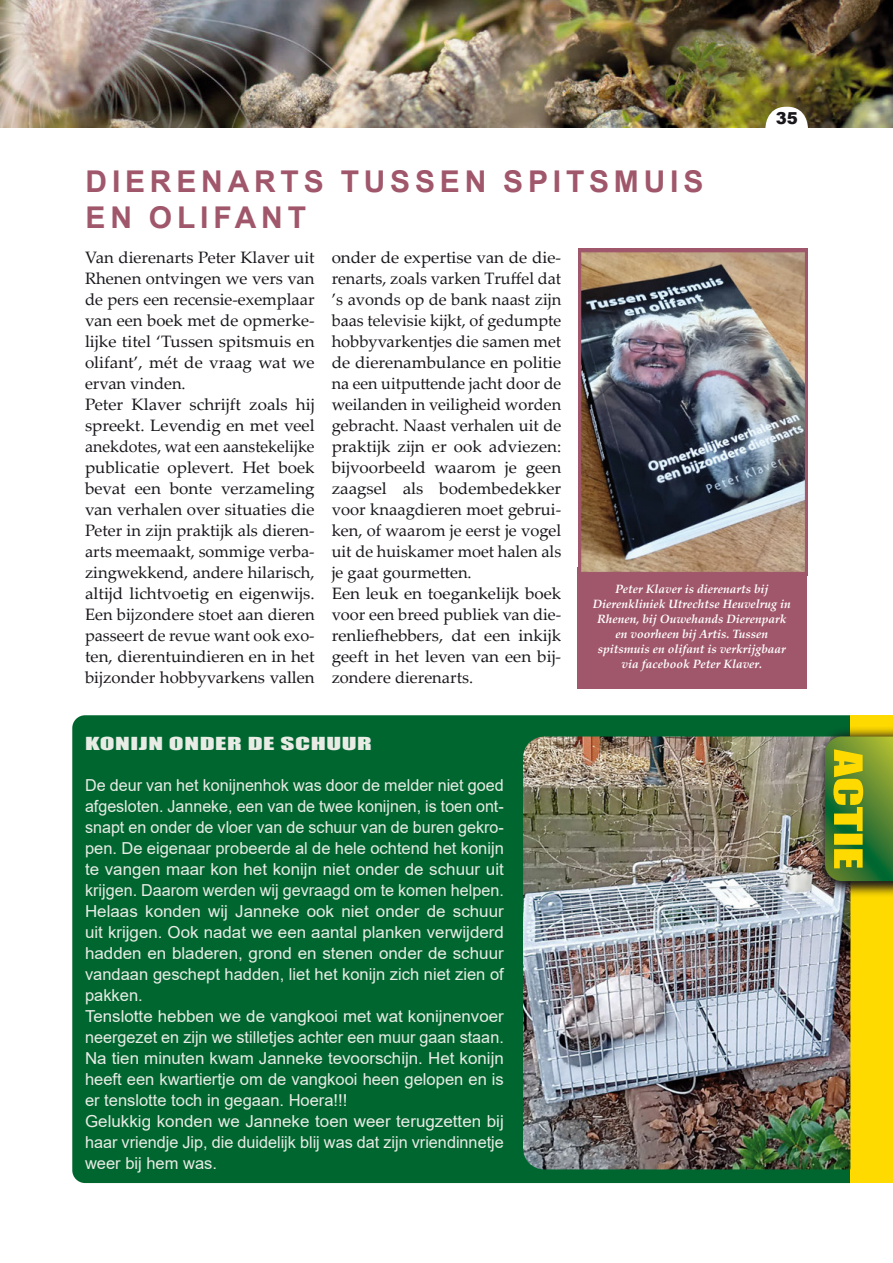
<style>
.page{position:relative;width:893px;height:1263px;background:#fff}
.page>*{position:absolute;margin:0;border:0;box-sizing:border-box;transform-origin:0 0}
.kop_toc{font:700 30px/36px "Arial";letter-spacing:.16em;color:#a0576b}
.tekst{font:16.5px/21px "Palatino Linotype";color:#1a171c;text-align:justify}
.actie_tekst{font:16.5px/21px "Arial";color:#e9ece5;text-align:justify}
.actie_kop{font:16.5px "Impact";letter-spacing:.02em;color:#e9ece5;scale:1.65 1}
.t1{font:900 16.5px "Arial";color:#1a171c}
.caption_wit{font:italic 700 12px/15px "Palatino Linotype";color:#fff;text-align:center}
</style>
<div class="page">
<div style="left:72px;top:715px;width:778px;height:468px;background:#006630"></div>
<div style="left:850px;top:715px;width:43px;height:468px;background:#feda00"></div>
<img style="left:523px;top:736px;width:327px;height:433px">
<div style="left:577px;top:567px;width:230px;height:122px;background:#a0576b"></div>
<img style="left:578px;top:248px;width:230px;height:328px">
<img style="left:0;top:0;width:893px;height:128px">
<svg style="left:814px;top:726px;width:79px;height:172px;background:#807c48"></svg>
<svg style="left:825px;top:736px;width:68px;height:145px;background:#759626"></svg>
<svg style="left:765px;top:107px;width:43px;height:21px"></svg>
<p class="t1" style="left:776px;top:106px;width:24px">35</p>
<p class="kop_toc" style="left:86px;top:164px;width:619px">DIERENARTS TUSSEN SPITSMUIS<br>EN OLIFANT</p>
<p class="tekst" style="left:85px;top:246px;width:231px">Van dierenarts Peter Klaver uit Rhenen ontvingen we vers van de pers een recensie-exemplaar van een boek met de opmerke&shy;lijke titel ‘Tussen spitsmuis en olifant’, mét de vraag wat we ervan vinden.</p>
<p class="tekst" style="left:85px;top:393px;width:231px">Peter Klaver schrijft zoals hij spreekt. Levendig en met veel anekdotes, wat een aanstekelijke publicatie oplevert. Het boek bevat een bonte verzameling van verhalen over situaties die Peter in zijn praktijk als dieren&shy;arts meemaakt, sommige verba&shy;zingwekkend, andere hilarisch, altijd lichtvoetig en eigenwijs.<br>Een bijzondere stoet aan dieren passeert de revue want ook exo&shy;ten, dierentuindieren en in het bijzonder hobbyvarkens vallen</p>
<p class="tekst" style="left:332px;top:246px;width:231px">onder de expertise van de die&shy;renarts, zoals varken Truffel dat ’s avonds op de bank naast zijn baas televisie kijkt, of gedumpte hobbyvarkentjes die samen met de dierenambulance en politie na een uitputtende jacht door de weilanden in veiligheid worden gebracht. Naast verhalen uit de praktijk zijn er ook adviezen: bijvoorbeeld waarom je geen zaagsel als bodembedekker voor knaagdieren moet gebrui&shy;ken, of waarom je eerst je vogel uit de huiskamer moet halen als je gaat gourmetten.</p>
<p class="tekst" style="left:332px;top:582px;width:231px">Een leuk en toegankelijk boek voor een breed publiek van die&shy;renliefhebbers, dat een inkijk geeft in het leven van een bij&shy;zondere dierenarts.</p>
<p class="caption_wit" style="left:593px;top:581px;width:200px">Peter Klaver is dierenarts bij Dierenkliniek Utrechtse Heuvelrug in Rhenen, bij Ouwehands Dierenpark en voorheen bij Artis. Tussen spitsmuis en olifant is verkrijgbaar via facebook Peter Klaver.</p>
<p class="actie_kop" style="left:85px;top:730px;width:175px">KONIJN ONDER DE SCHUUR</p>
<p class="actie_tekst" style="left:85px;top:774px;width:420px">De deur van het konijnenhok was door de melder niet goed afgesloten. Janneke, een van de twee konijnen, is toen ont&shy;snapt en onder de vloer van de schuur van de buren gekro&shy;pen. De eigenaar probeerde al de hele ochtend het konijn te vangen maar kon het konijn niet onder de schuur uit krijgen. Daarom werden wij gevraagd om te komen helpen.</p>
<p class="actie_tekst" style="left:85px;top:900px;width:420px">Helaas konden wij Janneke ook niet onder de schuur uit krijgen. Ook nadat we een aantal planken verwijderd hadden en bladeren, grond en stenen onder de schuur vandaan geschept hadden, liet het konijn zich niet zien of pakken.</p>
<p class="actie_tekst" style="left:85px;top:1005px;width:420px">Tenslotte hebben we de vangkooi met wat konijnenvoer neergezet en zijn we stilletjes achter een muur gaan staan.<br>Na tien minuten kwam Janneke tevoorschijn. Het konijn heeft een kwartiertje om de vangkooi heen gelopen en is er tenslotte toch in gegaan. Hoera!!!</p>
<p class="actie_tekst" style="left:85px;top:1110px;width:420px">Gelukkig konden we Janneke toen weer terugzetten bij haar vriendje Jip, die duidelijk blij was dat zijn vriendinnetje weer bij hem was.</p>
</div>
